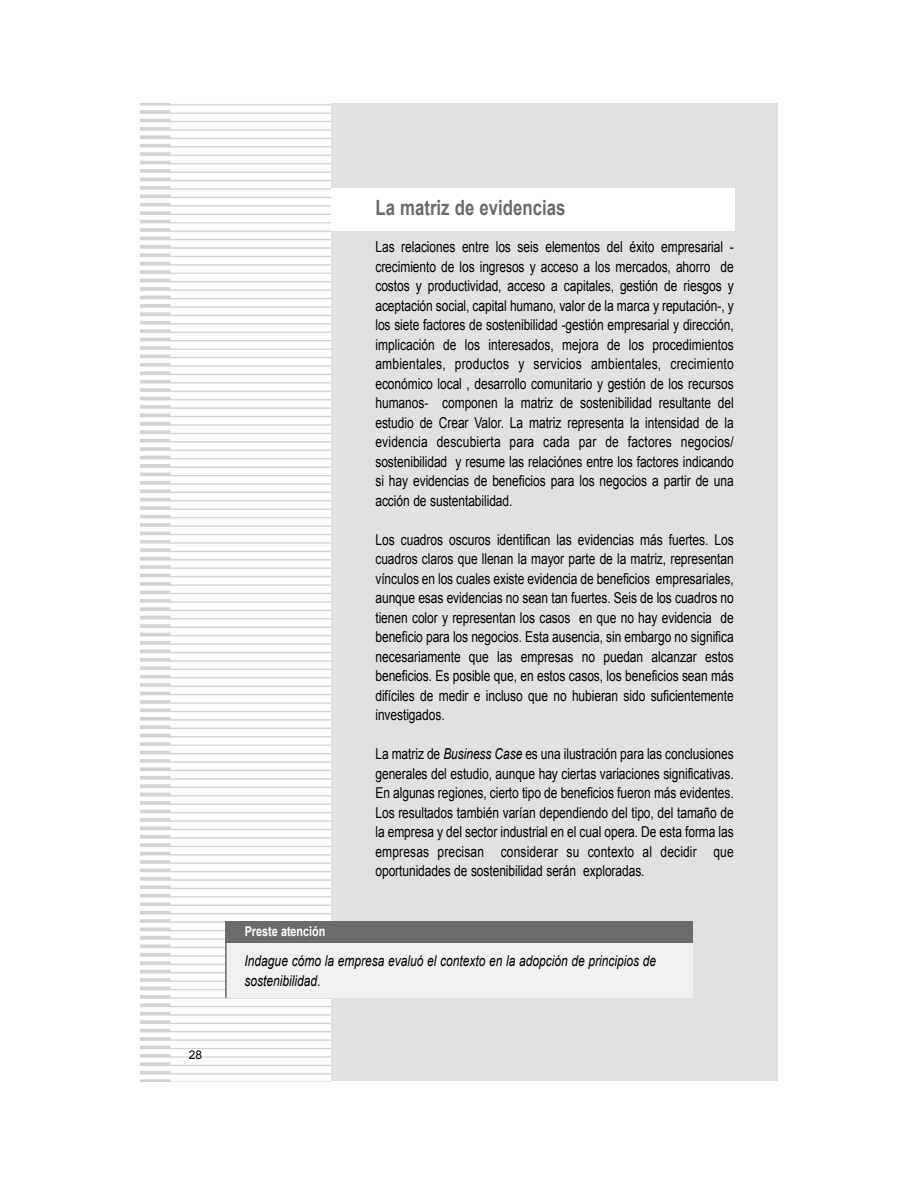
<style>
.page{position:relative;width:918px;height:1188px;background:#fff}
.page>*{position:absolute;margin:0;border:0;box-sizing:border-box;transform-origin:0 0}
.t1{font:700 21px "Arial";color:#6b6b6b;scale:.8 1}
.t2{font:15px/19.5px "Arial";letter-spacing:-.005em;color:#000;text-align:justify;scale:.8 1}
.t3{font:italic 15px/19.5px "Arial";color:#000;scale:.8 1}
.t4{font:700 13.5px "Arial";color:#fff;scale:.8 1}
.t5{font:12px "Arial";color:#000}
.s1{font-style:italic}
</style>
<div class="page">
<img style="left:140px;top:104px;width:191px;height:977px">
<div style="left:331px;top:104px;width:447px;height:977px;background:#e1e1e1"></div>
<div style="left:331px;top:189px;width:404px;height:42px;background:#fff"></div>
<div style="left:225px;top:921px;width:468px;height:77px;background:#f0f0f0"></div>
<div style="left:225px;top:921px;width:468px;height:22px;background:#6b6b6b"></div>
<hr style="left:225px;top:921px;width:2px;height:77px;background:#6b6b6b">
<p class="t5" style="left:189px;top:1048px;width:15px">28</p>
<h1 class="t1" style="left:375px;top:196px;width:239px">La matriz de evidencias</h1>
<p class="t4" style="left:245px;top:924px;width:102px">Preste atención</p>
<p class="t2" style="left:375px;top:237px;width:449px">Las relaciones entre los seis elementos del éxito empresarial - crecimiento de los ingresos y acceso a los mercados, ahorro de costos y productividad, acceso a capitales, gestión de riesgos y aceptación social, capital humano, valor de la marca y reputación-, y los siete factores de sostenibilidad -gestión empresarial y dirección, implicación de los interesados, mejora de los procedimientos ambientales, productos y servicios ambientales, crecimiento económico local , desarrollo comunitario y gestión de los recursos humanos- componen la matriz de sostenibilidad resultante del estudio de Crear Valor. La matriz representa la intensidad de la evidencia descubierta para cada par de factores negocios/ sostenibilidad y resume las relaciónes entre los factores indicando si hay evidencias de beneficios para los negocios a partir de una acción de sustentabilidad.</p>
<p class="t2" style="left:375px;top:530px;width:449px">Los cuadros oscuros identifican las evidencias más fuertes. Los cuadros claros que llenan la mayor parte de la matriz, representan vínculos en los cuales existe evidencia de beneficios empresariales, aunque esas evidencias no sean tan fuertes. Seis de los cuadros no tienen color y representan los casos en que no hay evidencia de beneficio para los negocios. Esta ausencia, sin embargo no significa necesariamente que las empresas no puedan alcanzar estos beneficios. Es posible que, en estos casos, los beneficios sean más difíciles de medir e incluso que no hubieran sido suficientemente investigados.</p>
<p class="t2" style="left:375px;top:744px;width:449px">La matriz de <span class="s1">Business Case</span> es una ilustración para las conclusiones generales del estudio, aunque hay ciertas variaciones significativas.<br>En algunas regiones, cierto tipo de beneficios fueron más evidentes.<br>Los resultados también varían dependiendo del tipo, del tamaño de la empresa y del sector industrial en el cual opera. De esta forma las empresas precisan considerar su contexto al decidir que oportunidades de sostenibilidad serán exploradas.</p>
<p class="t3" style="left:245px;top:951px;width:516px">Indague cómo la empresa evaluó el contexto en la adopción de principios de sostenibilidad.</p>
</div>
